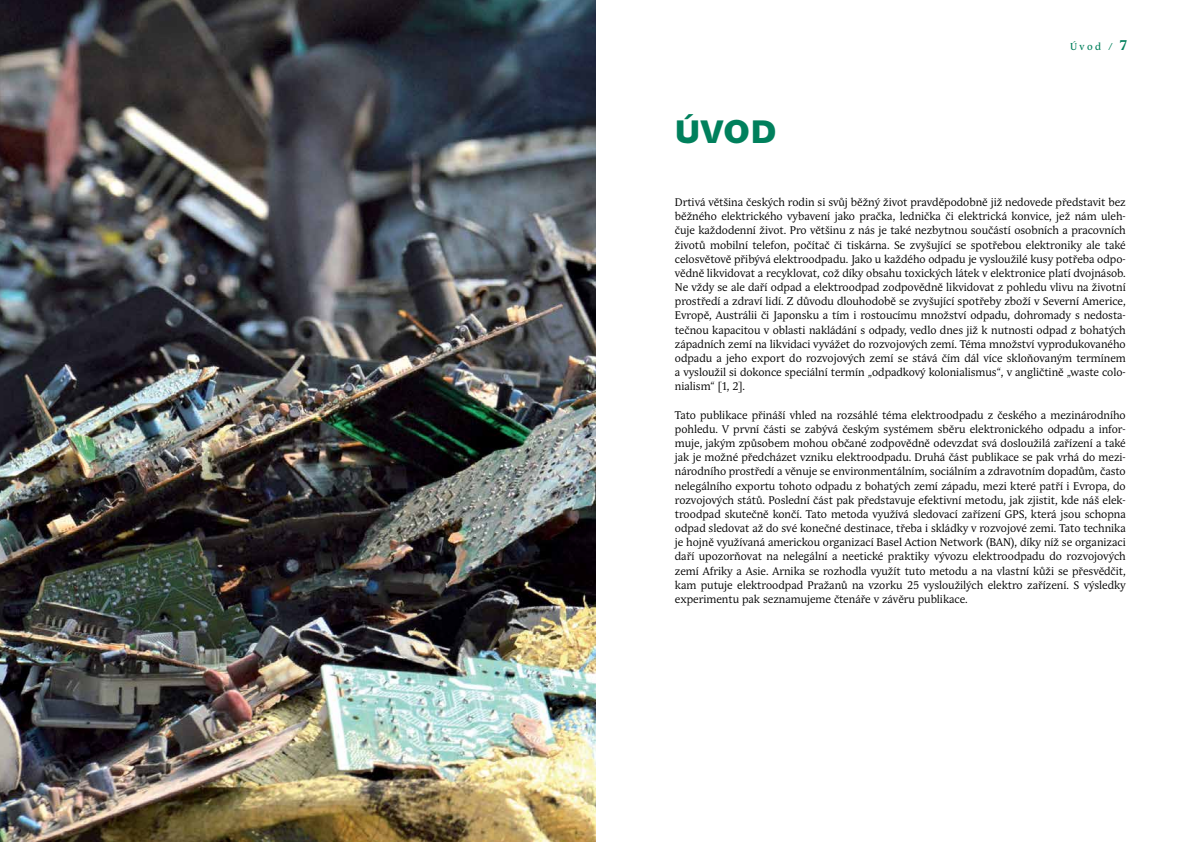
<style>
.page{position:relative;width:1191px;height:842px;background:#fff}
.page>*{position:absolute;margin:0;border:0;box-sizing:border-box;transform-origin:0 0}
.t1{font:900 32px "John Sans";color:#00805c}
.t2{font:11px/14.2px "Andulka";color:#000;text-align:justify}
.t3{font:10px "Andulka";color:#00805c}
.s1{font-weight:700;font-size:14px}
</style>
<div class="page">
<img style="left:0;top:0;width:595px;height:842px">
<h1 class="t1" style="left:675px;top:113px;width:103px">ÚVOD</h1>
<p class="t3" style="left:1070px;top:41px;width:59px">Úvod / <span class="s1">7</span></p>
<p class="t2" style="left:675px;top:196px;width:452px">Drtivá většina českých rodin si svůj běžný život pravděpodobně již nedovede představit bez běžného elektrického vybavení jako pračka, lednička či elektrická konvice, jež nám uleh&shy;čuje každodenní život. Pro většinu z nás je také nezbytnou součástí osobních a pracovních životů mobilní telefon, počítač či tiskárna. Se zvyšující se spotřebou elektroniky ale také celosvětově přibývá elektroodpadu. Jako u každého odpadu je vysloužilé kusy potřeba odpo&shy;vědně likvidovat a recyklovat, což díky obsahu toxických látek v elektronice platí dvojnásob.<br>Ne vždy se ale daří odpad a elektroodpad zodpovědně likvidovat z pohledu vlivu na životní prostředí a zdraví lidí. Z důvodu dlouhodobě se zvyšující spotřeby zboží v Severní Americe, Evropě, Austrálii či Japonsku a tím i rostoucímu množství odpadu, dohromady s nedosta&shy;tečnou kapacitou v oblasti nakládání s odpady, vedlo dnes již k nutnosti odpad z bohatých západních zemí na likvidaci vyvážet do rozvojových zemí. Téma množství vyprodukovaného odpadu a jeho export do rozvojových zemí se stává čím dál více skloňovaným termínem a vysloužil si dokonce speciální termín „odpadkový kolonialismus“, v angličtině „waste colo&shy;nialism“ [1, 2].</p>
<p class="t2" style="left:675px;top:408px;width:452px">Tato publikace přináší vhled na rozsáhlé téma elektroodpadu z českého a mezinárodního pohledu. V první části se zabývá českým systémem sběru elektronického odpadu a infor&shy;muje, jakým způsobem mohou občané zodpovědně odevzdat svá dosloužilá zařízení a také jak je možné předcházet vzniku elektroodpadu. Druhá část publikace se pak vrhá do mezi&shy;národního prostředí a věnuje se environmentálním, sociálním a zdravotním dopadům, často nelegálního exportu tohoto odpadu z bohatých zemí západu, mezi které patří i Evropa, do rozvojových států. Poslední část pak představuje efektivní metodu, jak zjistit, kde náš elek&shy;troodpad skutečně končí. Tato metoda využívá sledovací zařízení GPS, která jsou schopna odpad sledovat až do své konečné destinace, třeba i skládky v rozvojové zemi. Tato technika je hojně využívaná americkou organizací Basel Action Network (BAN), díky níž se organizaci daří upozorňovat na nelegální a neetické praktiky vývozu elektroodpadu do rozvojových zemí Afriky a Asie. Arnika se rozhodla využít tuto metodu a na vlastní kůži se přesvědčit, kam putuje elektroodpad Pražanů na vzorku 25 vysloužilých elektro zařízení. S výsledky experimentu pak seznamujeme čtenáře v závěru publikace.</p>
</div>
